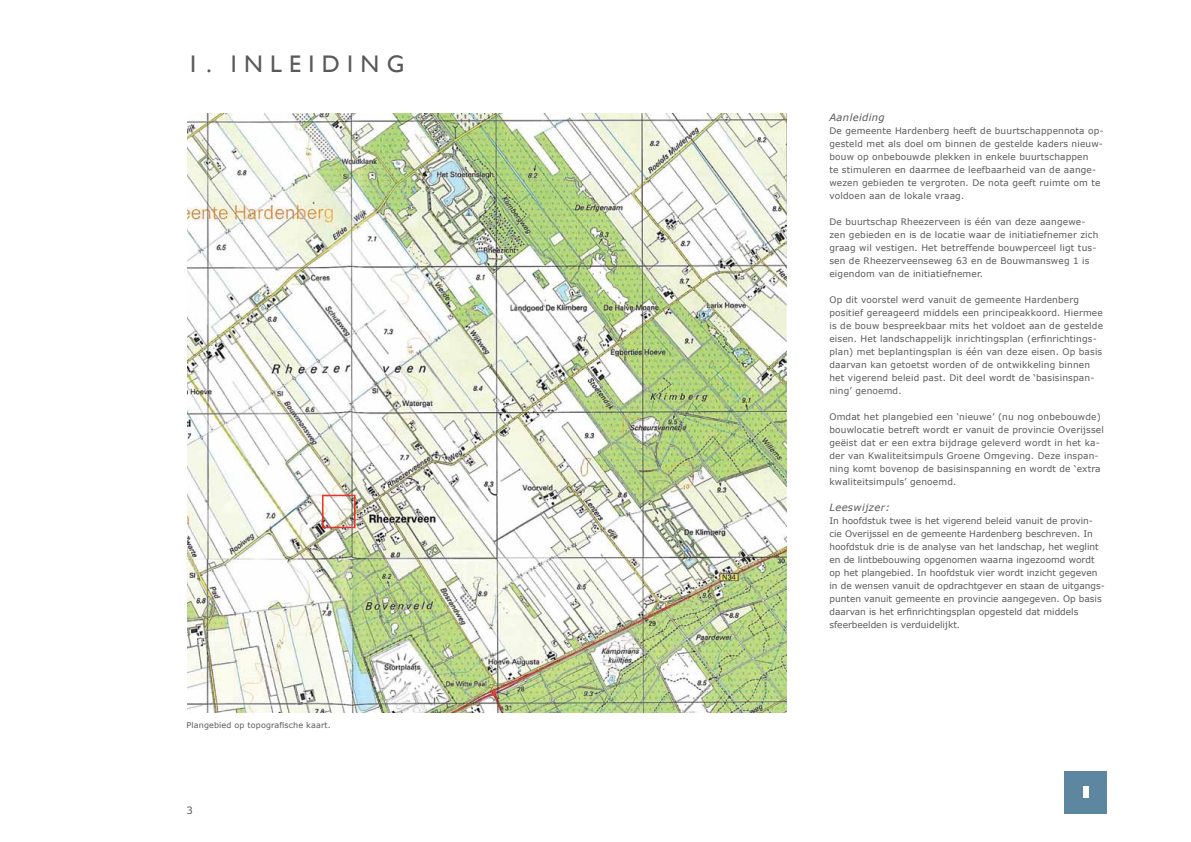
<style>
.page{position:relative;width:1191px;height:842px;background:#fff}
.page>*{position:absolute;margin:0;border:0;box-sizing:border-box;transform-origin:0 0}
.t1{font:24px "Gill Sans";letter-spacing:.305em;color:#58595b}
.t2{font:italic 10px "Verdana";letter-spacing:.035em;color:#58595b}
.t3{font:10px "Verdana";color:#58595b}
.t4{font:9px/13px "Verdana";letter-spacing:.015em;color:#58595b}
.t5{font:8px "Verdana";letter-spacing:.015em;color:#58595b}
</style>
<div class="page">
<div style="left:1064px;top:771px;width:43px;height:42px;background:#5d87a1"></div>
<div style="left:1083px;top:786px;width:6px;height:12px;background:#fff"></div>
<img style="left:187px;top:113px;width:599px;height:599px">
<div style="left:322px;top:495px;width:33px;height:33px;border:2px solid #ee3129"></div>
<h1 class="t1" style="left:187px;top:50px;width:219px">1. INLEIDING</h1>
<p class="t5" style="left:187px;top:720px;width:146px">Plangebied op topografische kaart.</p>
<p class="t3" style="left:186px;top:803px;width:8px">3</p>
<p class="t2" style="left:829px;top:111px;width:57px">Aanleiding</p>
<p class="t4" style="left:829px;top:123px;width:276px">De gemeente Hardenberg heeft de buurtschappennota op&shy;gesteld met als doel om binnen de gestelde kaders nieuw&shy;bouw op onbebouwde plekken in enkele buurtschappen<br>te stimuleren en daarmee de leefbaarheid van de aange&shy;wezen gebieden te vergroten. De nota geeft ruimte om te voldoen aan de lokale vraag.</p>
<p class="t4" style="left:829px;top:214px;width:270px">De buurtschap Rheezerveen is één van deze aangewe&shy;zen gebieden en is de locatie waar de initiatiefnemer zich graag wil vestigen. Het betreffende bouwperceel ligt tus&shy;sen de Rheezerveenseweg 63 en de Bouwmansweg 1 is eigendom van de initiatiefnemer.</p>
<p class="t4" style="left:829px;top:292px;width:275px">Op dit voorstel werd vanuit de gemeente Hardenberg positief gereageerd middels een principeakkoord. Hiermee is de bouw bespreekbaar mits het voldoet aan de gestelde eisen. Het landschappelijk inrichtingsplan (erfinrichtings&shy;plan) met beplantingsplan is één van deze eisen. Op basis daarvan kan getoetst worden of de ontwikkeling binnen het vigerend beleid past. Dit deel wordt de ‘basisinspan&shy;ning’ genoemd.</p>
<p class="t4" style="left:829px;top:409px;width:276px">Omdat het plangebied een ‘nieuwe’ (nu nog onbebouwde) bouwlocatie betreft wordt er vanuit de provincie Overijssel geëist dat er een extra bijdrage geleverd wordt in het ka&shy;der van Kwaliteitsimpuls Groene Omgeving. Deze inspan&shy;ning komt bovenop de basisinspanning en wordt de ‘extra kwaliteitsimpuls’ genoemd.</p>
<p class="t2" style="left:829px;top:501px;width:62px">Leeswijzer:</p>
<p class="t4" style="left:829px;top:514px;width:277px">In hoofdstuk twee is het vigerend beleid vanuit de provin&shy;cie Overijssel en de gemeente Hardenberg beschreven. In hoofdstuk drie is de analyse van het landschap, het weglint en de lintbebouwing opgenomen waarna ingezoomd wordt op het plangebied. In hoofdstuk vier wordt inzicht gegeven in de wensen vanuit de opdrachtgever en staan de uitgangs&shy;punten vanuit gemeente en provincie aangegeven. Op basis daarvan is het erfinrichtingsplan opgesteld dat middels sfeerbeelden is verduidelijkt.</p>
</div>
